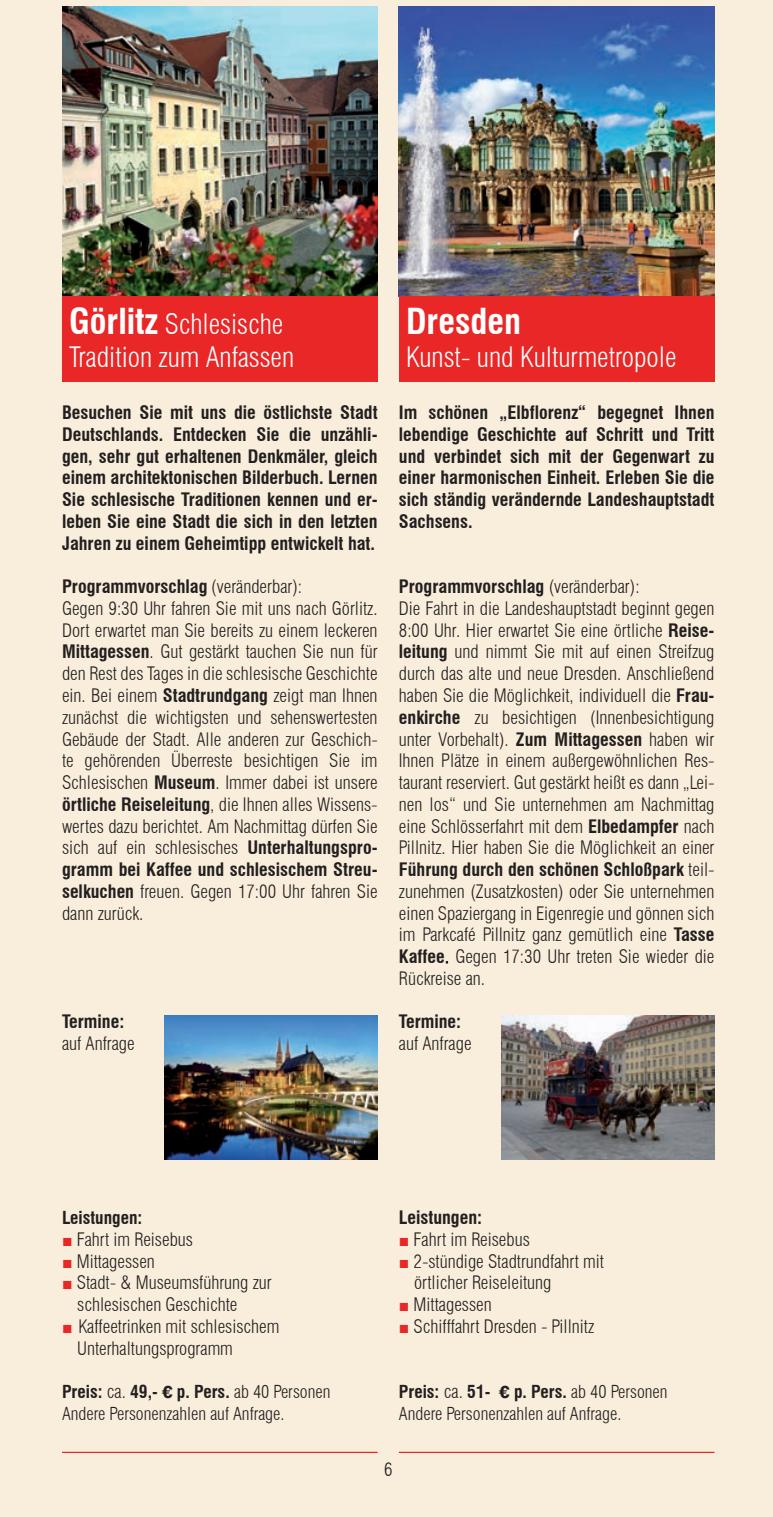
<style>
.page{position:relative;width:773px;height:1517px;background:#fff}
.page>*{position:absolute;margin:0;border:0;box-sizing:border-box;transform-origin:0 0}
.t1{font:700 condensed 35px "Swiss 721 BT";color:#fff}
.t2{font:300 condensed 27.5px/33px "Swiss 721 BT";color:#fff}
.t3{font:300 condensed 18px/21.8px "Swiss 721 BT";color:#231f20}
.t4{font:700 condensed 18px/21.8px "Swiss 721 BT";color:#231f20;text-align:justify}
.t5{font:300 condensed 17.5px/21.8px "Swiss 721 BT";color:#231f20}
.t6{font:700 condensed 17.5px "Swiss 721 BT";color:#231f20}
.s1{font-weight:700;font-size:35px}
.s2{font-weight:700}
.s3{font-family:"Arial";font-weight:900;font-stretch:normal;font-size:17.5px;color:#e82726}
.s4{font-size:18px}
.s5{font-weight:800;font-stretch:normal}
</style>
<div class="page">
<div style="left:0;top:0;width:772px;height:1517px;background:#f8eedb"></div>
<img style="left:62px;top:6px;width:315px;height:291px">
<img style="left:399px;top:6px;width:315px;height:291px">
<div style="left:62px;top:297px;width:315px;height:85px;background:#e82726"></div>
<div style="left:399px;top:297px;width:315px;height:85px;background:#e82726"></div>
<hr style="left:62px;top:1451px;width:315px;height:2px;background:#e82726">
<hr style="left:399px;top:1451px;width:315px;height:2px;background:#e82726">
<img style="left:165px;top:1016px;width:212px;height:143px">
<img style="left:501px;top:1016px;width:213px;height:143px">
<h2 class="t2" style="left:69px;top:308px;width:226px"><span class="s1">Görlitz</span> Schlesische<br>Tradition zum Anfassen</h2>
<p class="t4" style="left:62px;top:402px;width:317px">Besuchen Sie mit uns die östlichste Stadt Deutschlands. Entdecken Sie die unzähli&shy;gen, sehr gut erhaltenen Denkmäler, gleich einem architektonischen Bilderbuch. Lernen Sie schlesische Traditionen kennen und er&shy;leben Sie eine Stadt die sich in den letzten Jahren zu einem Geheimtipp entwickelt hat.</p>
<p class="t3" style="left:62px;top:576px;width:317px"><span class="s2">Programmvorschlag</span> (veränderbar):<br>Gegen 9:30 Uhr fahren Sie mit uns nach Görlitz.<br>Dort erwartet man Sie bereits zu einem leckeren <span class="s2">Mittagessen</span>. Gut gestärkt tauchen Sie nun für den Rest des Tages in die schlesische Geschichte ein. Bei einem <span class="s2">Stadtrundgang</span> zeigt man Ihnen zunächst die wichtigsten und sehenswertesten Gebäude der Stadt. Alle anderen zur Geschich&shy;te gehörenden Überreste besichtigen Sie im Schlesischen <span class="s2">Museum</span>. Immer dabei ist unsere <span class="s2">örtliche Reiseleitung</span>, die Ihnen alles Wissens&shy;wertes dazu berichtet. Am Nachmittag dürfen Sie sich auf ein schlesisches <span class="s2">Unterhaltungspro&shy;gramm bei Kaffee und schlesischem Streu&shy;selkuchen</span> freuen. Gegen 17:00 Uhr fahren Sie dann zurück.</p>
<p class="t4" style="left:62px;top:1011px;width:64px">Termine:</p>
<p class="t3" style="left:62px;top:1032px;width:74px">auf Anfrage</p>
<h1 class="t1" style="left:406px;top:300px;width:117px">Dresden</h1>
<h2 class="t2" style="left:406px;top:341px;width:272px">Kunst- und Kulturmetropole</h2>
<p class="t4" style="left:399px;top:402px;width:317px">Im schönen „Elbflorenz“ begegnet Ihnen lebendige Geschichte auf Schritt und Tritt und verbindet sich mit der Gegenwart zu einer harmonischen Einheit. Erleben Sie die sich ständig verändernde Landeshauptstadt Sachsens.</p>
<p class="t3" style="left:399px;top:576px;width:317px"><span class="s2">Programmvorschlag</span> (veränderbar):<br>Die Fahrt in die Landeshauptstadt beginnt gegen 8:00 Uhr. Hier erwartet Sie eine örtliche <span class="s2">Reise&shy;leitung</span> und nimmt Sie mit auf einen Streifzug durch das alte und neue Dresden. Anschließend haben Sie die Möglichkeit, individuell die <span class="s2">Frau&shy;enkirche</span> zu besichtigen (Innenbesichtigung unter Vorbehalt). <span class="s2">Zum Mittagessen</span> haben wir Ihnen Plätze in einem außergewöhnlichen Res&shy;taurant reserviert. Gut gestärkt heißt es dann „Lei&shy;nen los“ und Sie unternehmen am Nachmittag eine Schlösserfahrt mit dem <span class="s2">Elbedampfer</span> nach Pillnitz. Hier haben Sie die Möglichkeit an einer <span class="s2">Führung durch den schönen Schloßpark</span> teil&shy;zunehmen (Zusatzkosten) oder Sie unternehmen einen Spaziergang in Eigenregie und gönnen sich im Parkcafé Pillnitz ganz gemütlich eine <span class="s2">Tasse Kaffee</span>. Gegen 17:30 Uhr treten Sie wieder die Rückreise an.</p>
<p class="t4" style="left:399px;top:1011px;width:64px">Termine:</p>
<p class="t3" style="left:399px;top:1032px;width:74px">auf Anfrage</p>
<p class="t6" style="left:62px;top:1207px;width:82px">Leistungen:</p>
<p class="t3" style="left:62px;top:1228px;width:132px"><span class="s3">■</span> Fahrt im Reisebus</p>
<p class="t3" style="left:62px;top:1250px;width:94px"><span class="s3">■</span> Mittagessen</p>
<p class="t3" style="left:77px;top:1272px;width:196px;text-indent:-15px"><span class="s3">■</span> Stadt- &amp; Museumsführung zur schlesischen Geschichte</p>
<p class="t3" style="left:77px;top:1315px;width:204px;text-indent:-15px"><span class="s3">■</span> Kaffeetrinken mit schlesischem<br>Unterhaltungsprogramm</p>
<p class="t5" style="left:62px;top:1381px;width:270px"><span class="s2">Preis:</span> <span class="s4">ca.</span> <span class="s2">49,-</span> <span class="s5">€</span> <span class="s2">p. Pers.</span> ab 40 Personen<br>Andere Personenzahlen auf Anfrage.</p>
<p class="t4" style="left:399px;top:1206px;width:85px">Leistungen:</p>
<p class="t3" style="left:399px;top:1228px;width:132px"><span class="s3">■</span> Fahrt im Reisebus</p>
<p class="t3" style="left:414px;top:1250px;width:191px;text-indent:-15px"><span class="s3">■</span> 2-stündige Stadtrundfahrt mit örtlicher Reiseleitung</p>
<p class="t3" style="left:399px;top:1293px;width:94px"><span class="s3">■</span> Mittagessen</p>
<p class="t3" style="left:399px;top:1315px;width:197px"><span class="s3">■</span> Schifffahrt Dresden - Pillnitz</p>
<p class="t5" style="left:399px;top:1381px;width:270px"><span class="s2">Preis:</span> <span class="s4">ca.</span> <span class="s2">51-</span> <span class="s5">€</span> <span class="s2">p. Pers.</span> ab 40 Personen<br>Andere Personenzahlen auf Anfrage.</p>
<p class="t3" style="left:384px;top:1459px;width:10px">6</p>
</div>
